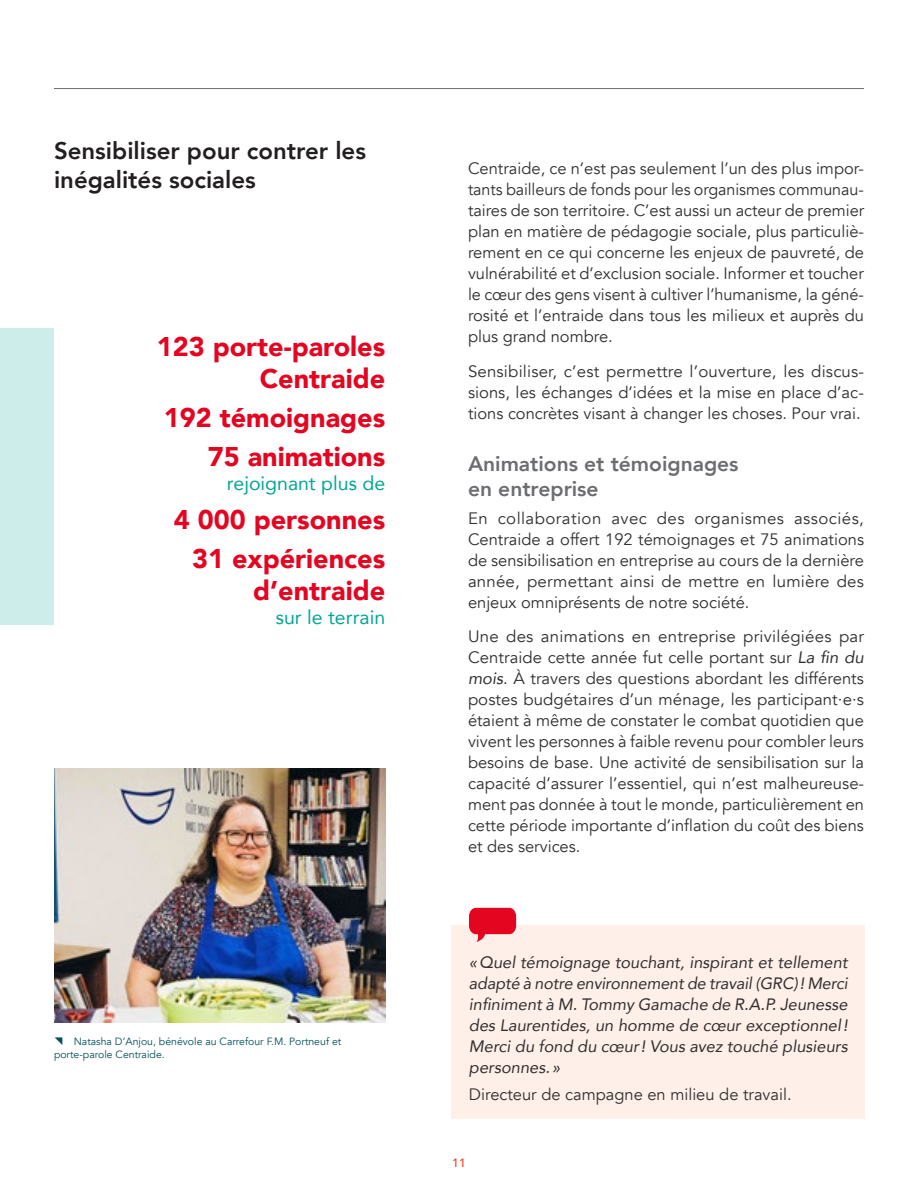
<style>
.page{position:relative;width:918px;height:1188px;background:#fff}
.page>*{position:absolute;margin:0;border:0;box-sizing:border-box;transform-origin:0 0}
.t1{font:900 27px/39.2px "Avenir";color:#e40521;text-align:right}
.t2{font:800 24px/28.8px "Avenir";color:#231f20}
.t3{font:800 21px/25.2px "Avenir";color:#6c6d70}
.t4{font:19.5px "Avenir";color:#03a696}
.t5{font:16.5px/21px "Avenir";color:#312f30;text-align:justify}
.t6{font:italic 16.5px/21px "Avenir";color:#312f30;text-align:justify}
.t7{font:500 12px "Avenir";color:#ef3e22}
.t8{font:10.5px/12.6px "Avenir";color:#025159}
.s1{font-style:italic}
</style>
<div class="page">
<hr style="left:54px;top:88px;width:810px;height:1px;background:#6c6d70">
<div style="left:0;top:329px;width:54px;height:296px;background:#cdedea"></div>
<div style="left:451px;top:925px;width:414px;height:194px;background:#feefe9"></div>
<svg style="left:469px;top:908px;width:47px;height:34px"></svg>
<img style="left:54px;top:769px;width:331px;height:254px">
<h2 class="t2" style="left:54px;top:136px;width:314px">Sensibiliser pour contrer les inégalités sociales</h2>
<h1 class="t1" style="left:157px;top:329px;width:230px;line-height:32.4px">123 porte-paroles<br>Centraide</h1>
<h1 class="t1" style="left:164px;top:398px;width:223px">192 témoignages<br>75 animations</h1>
<p class="t4" style="left:227px;top:467px;width:160px">rejoignant plus de</p>
<h1 class="t1" style="left:174px;top:499px;width:213px">4 000 personnes<br>31 expériences</h1>
<h1 class="t1" style="left:253px;top:571px;width:134px">d’entraide</h1>
<p class="t4" style="left:276px;top:601px;width:111px">sur le terrain</p>
<p class="t8" style="left:54px;top:1036px;width:289px;text-indent:20px">Natasha D’Anjou, bénévole au Carrefour F.M. Portneuf et porte-parole Centraide.</p>
<p class="t5" style="left:468px;top:158px;width:398px">Centraide, ce n’est pas seulement l’un des plus impor&shy;tants bailleurs de fonds pour les organismes communau&shy;taires de son territoire. C’est aussi un acteur de premier plan en matière de pédagogie sociale, plus particuliè&shy;rement en ce qui concerne les enjeux de pauvreté, de vulnérabilité et d’exclusion sociale. Informer et toucher le cœur des gens visent à cultiver l’humanisme, la géné&shy;rosité et l’entraide dans tous les milieux et auprès du plus grand nombre.</p>
<p class="t5" style="left:468px;top:361px;width:398px">Sensibiliser, c’est permettre l’ouverture, les discus&shy;sions, les échanges d’idées et la mise en place d’ac&shy;tions concrètes visant à changer les choses. Pour vrai.</p>
<p class="t3" style="left:468px;top:451px;width:272px">Animations et témoignages en entreprise</p>
<p class="t5" style="left:468px;top:508px;width:398px">En collaboration avec des organismes associés, Centraide a offert 192 témoignages et 75 animations de sensibilisation en entreprise au cours de la dernière année, permettant ainsi de mettre en lumière des enjeux omniprésents de notre société.</p>
<p class="t5" style="left:468px;top:626px;width:398px">Une des animations en entreprise privilégiées par Centraide cette année fut celle portant sur <span class="s1">La fin du mois</span>. À travers des questions abordant les différents postes budgétaires d’un ménage, les participant·e·s étaient à même de constater le combat quotidien que vivent les personnes à faible revenu pour combler leurs besoins de base. Une activité de sensibilisation sur la capacité d’assurer l’essentiel, qui n’est malheureuse&shy;ment pas donnée à tout le monde, particulièrement en cette période importante d’inflation du coût des biens et des services.</p>
<p class="t6" style="left:469px;top:951px;width:380px">«Quel témoignage touchant, inspirant et tellement adapté à notre environnement de travail (GRC)! Merci infiniment à M. Tommy Gamache de R.A.P. Jeunesse des Laurentides, un homme de cœur exceptionnel!<br>Merci du fond du cœur! Vous avez touché plusieurs personnes. »</p>
<p class="t5" style="left:469px;top:1084px;width:324px">Directeur de campagne en milieu de travail.</p>
<p class="t7" style="left:452px;top:1152px;width:15px">11</p>
</div>
